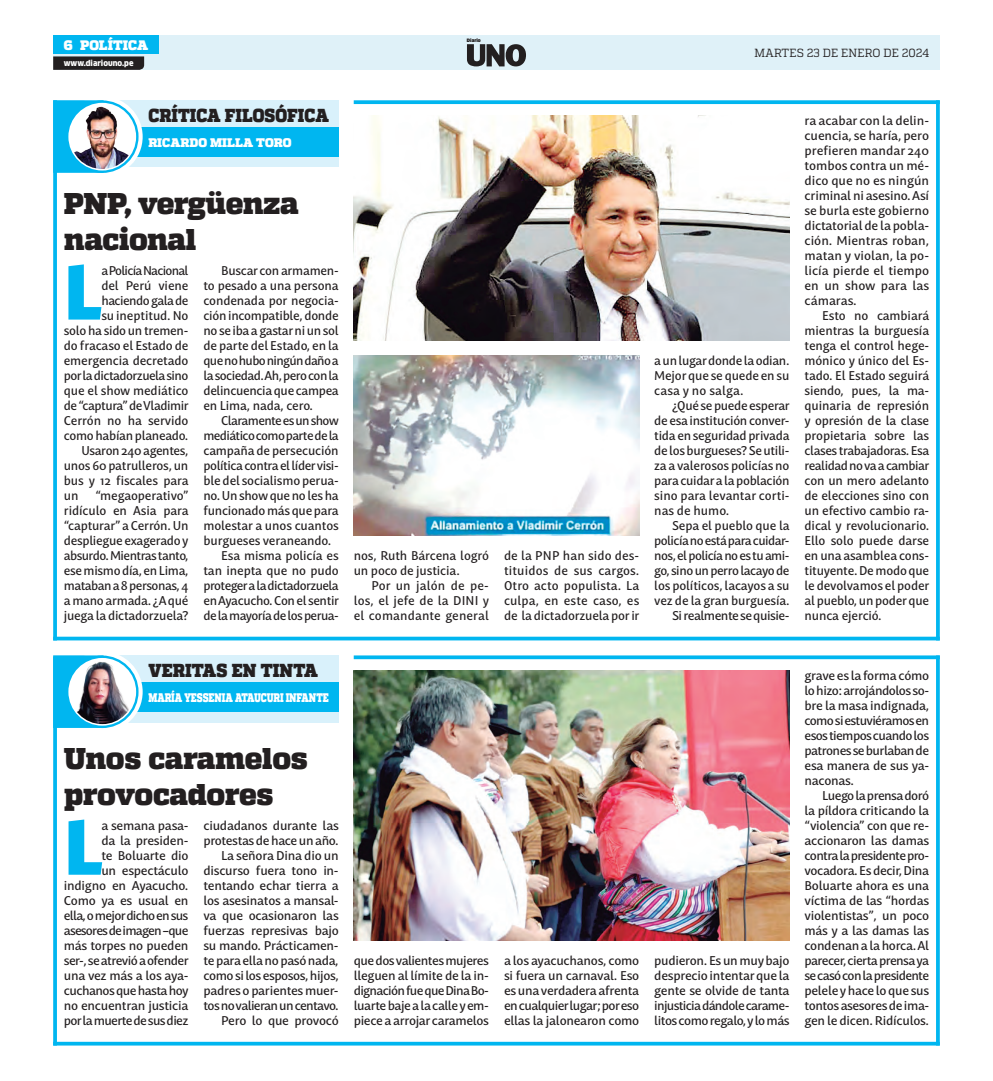
<style>
.page{position:relative;width:993px;height:1081px;background:#fff}
.page>*{position:absolute;margin:0;border:0;box-sizing:border-box;transform-origin:0 0}
.TEXTO_NOTA{font:900 75.88px "Mastro Sans";color:#00b6f0}
.t1{font:900 30px/36px "Quadon";letter-spacing:-.015em;color:#231f20}
.t2{font:900 18.88px "Quadon";letter-spacing:.005em;color:#231f20;scale:.89 1}
.t3{font:900 18.88px "Quadon";letter-spacing:.005em;color:#231f20;scale:.91 1}
.t4{font:900 13.75px "Quadon";letter-spacing:.01em;color:#fff}
.TEXTO_NOTA-2{font:500 12.5px/15px "Mastro Sans";letter-spacing:-.02em;color:#231f20;text-align:justify}
.t5{font:900 12.5px "Quadon";letter-spacing:-.005em;color:#fff;scale:.74 1}
.TEXTO_NOTA-3{font:500 12.5px "Mastro Sans";letter-spacing:-.04em;color:#231f20}
.t6{font:900 12.5px "Quadon";letter-spacing:-.005em;color:#fff}
.t7{font:11.75px "Quadon";color:#231f20;scale:.95 1}
.t8{font:900 7.88px "Clan Pro";color:#fff;scale:.95 1}
.t9{font:900 4.62px "Clan Pro";letter-spacing:-.01em;color:#231f20}
</style>
<div class="page">
<div style="left:53px;top:35px;width:886px;height:35px;background:#dff1f8"></div>
<div style="left:53px;top:35px;width:106px;height:19px;background:#00b6f0"></div>
<svg style="left:53px;top:56px;width:91px;height:14px"></svg>
<svg style="left:467px;top:44px;width:59px;height:22px"></svg>
<div style="left:53px;top:100px;width:285px;height:28px;background:#d9f1fb"></div>
<div style="left:53px;top:655px;width:285px;height:28px;background:#d9f1fb"></div>
<div style="left:101px;top:157px;width:237px;height:10px;background:#d9f1fb"></div>
<div style="left:101px;top:712px;width:237px;height:10px;background:#d9f1fb"></div>
<div style="left:117px;top:128px;width:221px;height:29px;background:#00b6f0"></div>
<div style="left:117px;top:683px;width:221px;height:29px;background:#00b6f0"></div>
<svg style="left:62px;top:96px;width:81px;height:81px"></svg>
<svg style="left:62px;top:651px;width:81px;height:81px"></svg>
<svg style="left:57px;top:100px;width:46px;height:73px;background:#17bcf1"></svg>
<svg style="left:53px;top:655px;width:50px;height:73px;background:#17bcf0"></svg>
<div style="left:66px;top:100px;width:72px;height:73px;border:2px solid #00b6f0;border-radius:50%"></div>
<div style="left:66px;top:655px;width:72px;height:73px;border:2px solid #00b6f0;border-radius:50%"></div>
<img style="left:70px;top:104px;width:64px;height:65px;border-radius:32px">
<img style="left:70px;top:659px;width:64px;height:65px;border-radius:32px">
<svg style="left:53px;top:100px;width:4px;height:537px;background:#0db9f0"></svg>
<svg style="left:53px;top:656px;width:4px;height:386px;background:#0cb9f0"></svg>
<svg style="left:935px;top:104px;width:4px;height:533px;fill:#03b7f0"></svg>
<svg style="left:935px;top:659px;width:4px;height:383px;fill:#04b7f0"></svg>
<hr style="left:53px;top:637px;width:886px;height:3px;background:#00b6f0">
<hr style="left:53px;top:1042px;width:886px;height:3px;background:#00b6f0">
<svg style="left:353px;top:100px;width:586px;height:4px;background:#13bbf1"></svg>
<svg style="left:353px;top:655px;width:586px;height:4px;background:#1cbef1"></svg>
<img style="left:353px;top:115px;width:436px;height:225px">
<img style="left:353px;top:355px;width:286px;height:180px">
<img style="left:353px;top:670px;width:436px;height:270px">
<p class="t4" style="left:64px;top:37px;width:10px">6</p>
<p class="t4" style="left:80px;top:37px;width:70px">POLÍTICA</p>
<p class="t8" style="left:64px;top:59px;width:75px">www.diariouno.pe</p>
<p class="t2" style="left:148px;top:104px;width:204px">CRÍTICA FILOSÓFICA</p>
<p class="t6" style="left:148px;top:135px;width:144px">RICARDO MILLA TORO</p>
<p class="t9" style="left:467px;top:38px;width:15px">Diario</p>
<p class="t1" style="left:64px;top:187px;width:236px">PNP, vergüenza nacional</p>
<p class="TEXTO_NOTA" style="left:64px;top:229px;width:40px">L</p>
<p class="TEXTO_NOTA-2" style="left:64px;top:262px;width:126px;text-align:right">a Policía Nacional<br>del Perú viene haciendo gala de<br>su ineptitud. No<br>solo ha sido un tremen&shy;do fracaso el Estado de emergencia decretado por la dictadorzuela sino que el show mediático de “captura” de Vladimir<br>Cerrón no ha servido como habían planeado.</p>
<p class="TEXTO_NOTA-2" style="left:64px;top:442px;width:126px;text-indent:18px">Usaron 240 agentes, unos 60 patrulleros, un bus y 12 fiscales para un</p>
<p class="TEXTO_NOTA-2" style="left:64px;top:487px;width:126px;text-indent:32px">“megaoperativo” ridículo en Asia para “capturar” a Cerrón. Un despliegue exagerado y absurdo. Mientras tanto, ese mismo día, en Lima, mataban a 8 personas, 4 a mano armada. ¿A qué juega la dictadorzuela?</p>
<p class="TEXTO_NOTA-2" style="left:203px;top:262px;width:137px;text-indent:18px">Buscar con armamen&shy;to pesado a una persona condenada por negocia&shy;ción incompatible, donde no se iba a gastar ni un sol de parte del Estado, en la que no hubo ningún daño a la sociedad. Ah, pero con la delincuencia que campea en Lima, nada, cero.</p>
<p class="TEXTO_NOTA-2" style="left:203px;top:412px;width:137px;text-indent:18px">Claramente es un show mediático como parte de la campaña de persecución política contra el líder visi&shy;ble del socialismo perua&shy;no. Un show que no les ha funcionado más que para molestar a unos cuantos burgueses veraneando.</p>
<p class="TEXTO_NOTA-2" style="left:203px;top:547px;width:137px;text-indent:18px">Esa misma policía es tan inepta que no pudo proteger a la dictadorzuela en Ayacucho. Con el sentir de la mayoría de los perua-</p>
<p class="TEXTO_NOTA-2" style="left:353px;top:547px;width:137px">nos, Ruth Bárcena logró un poco de justicia.</p>
<p class="TEXTO_NOTA-2" style="left:353px;top:577px;width:137px;text-indent:18px">Por un jalón de pe&shy;los, el jefe de la DINI y el comandante general</p>
<p class="t7" style="left:754px;top:46px;width:185px">MARTES 23 DE ENERO DE 2024</p>
<p class="TEXTO_NOTA-2" style="left:504px;top:547px;width:137px">de la PNP han sido des&shy;tituidos de sus cargos.<br>Otro acto populista. La culpa, en este caso, es de la dictadorzuela por ir</p>
<p class="TEXTO_NOTA-2" style="left:654px;top:352px;width:137px">a un lugar donde la odian.<br>Mejor que se quede en su casa y no salga.</p>
<p class="TEXTO_NOTA-2" style="left:654px;top:397px;width:137px;text-indent:18px">¿Qué se puede esperar de esa institución conver&shy;tida en seguridad privada de los burgueses? Se utili&shy;za a valerosos policías no para cuidar a la población sino para levantar corti&shy;nas de humo.</p>
<p class="TEXTO_NOTA-2" style="left:654px;top:517px;width:137px;text-indent:18px">Sepa el pueblo que la policía no está para cuidar&shy;nos, el policía no es tu ami&shy;go, sino un perro lacayo de los políticos, lacayos a su vez de la gran burguesía.</p>
<p class="TEXTO_NOTA-3" style="left:671px;top:606px;width:119px">Si realmente se quisie-</p>
<p class="TEXTO_NOTA-2" style="left:804px;top:112px;width:126px">ra acabar con la delin&shy;cuencia, se haría, pero prefieren mandar 240 tombos contra un mé&shy;dico que no es ningún criminal ni asesino. Así se burla este gobierno dictatorial de la pobla&shy;ción. Mientras roban, matan y violan, la po&shy;licía pierde el tiempo en un show para las cámaras.</p>
<p class="TEXTO_NOTA-2" style="left:804px;top:307px;width:126px;text-indent:18px">Esto no cambiará mientras la burguesía tenga el control hege&shy;mónico y único del Es&shy;tado. El Estado seguirá siendo, pues, la ma&shy;quinaria de represión y opresión de la clase propietaria sobre las clases trabajadoras. Esa realidad no va a cambiar con un mero adelanto de elecciones sino con un efectivo cambio ra&shy;dical y revolucionario.<br>Ello solo puede darse en una asamblea cons&shy;tituyente. De modo que le devolvamos el poder al pueblo, un poder que nunca ejerció.</p>
<p class="t3" style="left:148px;top:659px;width:188px">VERITAS EN TINTA</p>
<p class="t5" style="left:148px;top:690px;width:245px">MARÍA YESSENIA ATAUCURI INFANTE</p>
<p class="t1" style="left:64px;top:742px;width:245px">Unos caramelos provocadores</p>
<p class="TEXTO_NOTA" style="left:64px;top:784px;width:41px">L</p>
<p class="TEXTO_NOTA-2" style="left:64px;top:817px;width:126px;text-align:right">a semana pasa-<br>da la presiden-<br>te Boluarte dio<br>un espectáculo indigno en Ayacucho.<br>Como ya es usual en ella, o mejor dicho en sus asesores de imagen –que más torpes no pueden ser-, se atrevió a ofender una vez más a los aya&shy;cuchanos que hasta hoy no encuentran justicia por la muerte de sus diez</p>
<p class="TEXTO_NOTA-2" style="left:203px;top:817px;width:137px">ciudadanos durante las protestas de hace un año.</p>
<p class="TEXTO_NOTA-2" style="left:203px;top:847px;width:137px;text-indent:18px">La señora Dina dio un discurso fuera tono in&shy;tentando echar tierra a los asesinatos a mansal&shy;va que ocasionaron las fuerzas represivas bajo su mando. Prácticamen&shy;te para ella no pasó nada, como si los esposos, hijos, padres o parientes muer&shy;tos no valieran un centavo.</p>
<p class="TEXTO_NOTA-2" style="left:221px;top:1012px;width:119px">Pero lo que provocó</p>
<p class="TEXTO_NOTA-2" style="left:353px;top:952px;width:137px">que dos valientes mujeres lleguen al límite de la in&shy;dignación fue que Dina Bo&shy;luarte baje a la calle y em&shy;piece a arrojar caramelos</p>
<p class="TEXTO_NOTA-2" style="left:504px;top:952px;width:137px">a los ayacuchanos, como si fuera un carnaval. Eso es una verdadera afrenta en cualquier lugar; por eso ellas la jalonearon como</p>
<p class="TEXTO_NOTA-2" style="left:654px;top:952px;width:137px">pudieron. Es un muy bajo desprecio intentar que la gente se olvide de tanta injusticia dándole carame&shy;litos como regalo, y lo más</p>
<p class="TEXTO_NOTA-2" style="left:804px;top:667px;width:126px">grave es la forma cómo lo hizo: arrojándolos so&shy;bre la masa indignada, como si estuviéramos en esos tiempos cuando los patrones se burlaban de esa manera de sus ya&shy;naconas.</p>
<p class="TEXTO_NOTA-2" style="left:804px;top:787px;width:126px;text-indent:18px">Luego la prensa doró la píldora criticando la “violencia” con que re&shy;accionaron las damas contra la presidente pro&shy;vocadora. Es decir, Dina Boluarte ahora es una víctima de las “hordas violentistas”, un poco más y a las damas las condenan a la horca. Al parecer, cierta prensa ya se casó con la presidente pelele y hace lo que sus tontos asesores de ima&shy;gen le dicen. Ridículos.</p>
</div>
